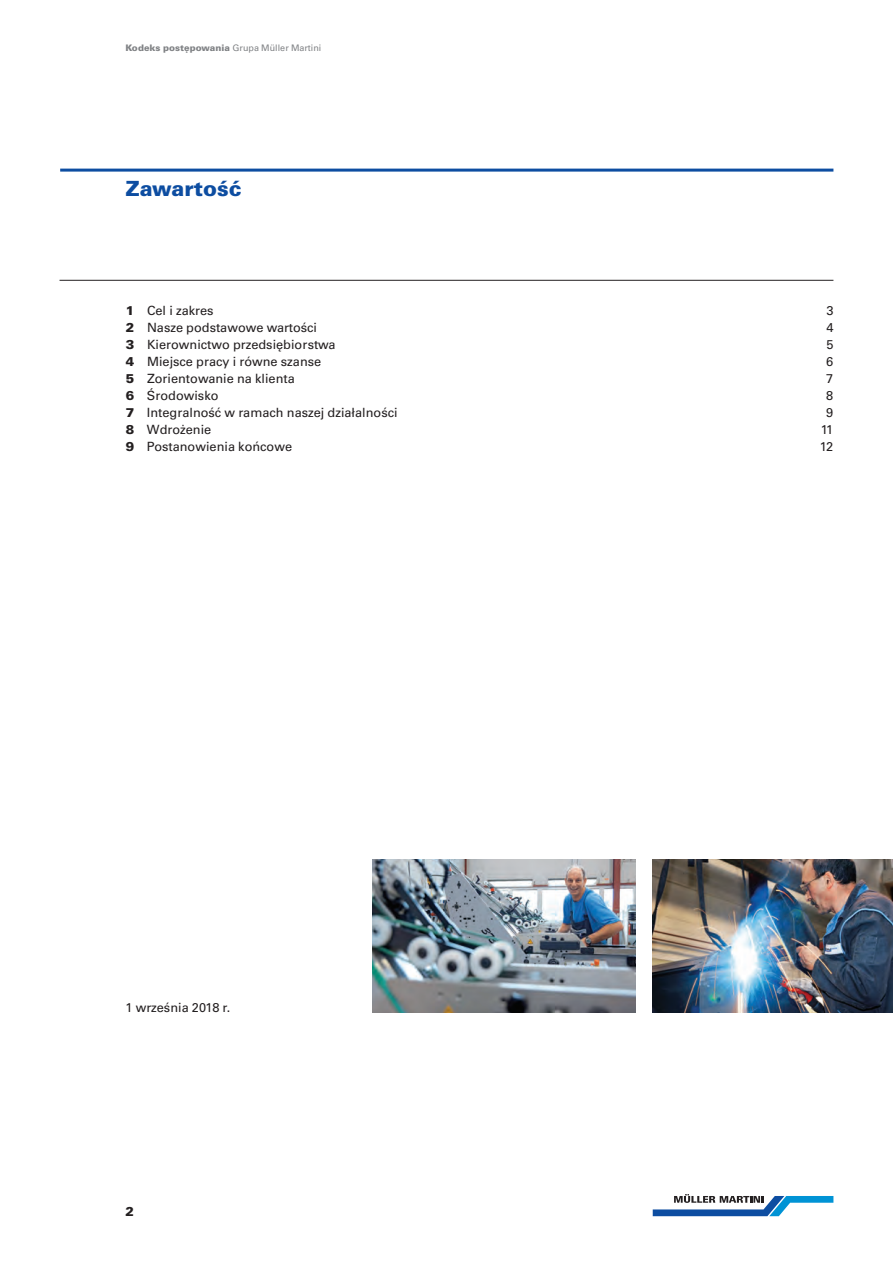
<style>
.page{position:relative;width:893px;height:1263px;background:#fff}
.page>*{position:absolute;margin:0;border:0;box-sizing:border-box;transform-origin:0 0}
.t1{font:900 21px "Univers LTCYR 75";color:#0d4da1}
.t2{font:12.75px "Univers LTCYR 55 Roman";color:#231f20}
.t3{font:900 12.75px "Univers LTCYR 75";color:#231f20}
.t4{font:900 9px "Univers LTCYR 75";color:#808285}
.s1{font-family:"Univers LTCYR 55 Roman";font-weight:400}
.s2{font-family:"Univers LTCYR 75";font-weight:900}
</style>
<div class="page">
<img style="left:653px;top:859px;width:240px;height:153px">
<img style="left:372px;top:859px;width:264px;height:153px">
<hr style="left:60px;top:169px;width:773px;height:3px;background:#0d4da1">
<hr style="left:60px;top:280px;width:773px;height:1px;background:#231f20">
<svg style="left:653px;top:1194px;width:180px;height:22px"></svg>
<p class="t4" style="left:125px;top:41px;width:197px">Kodeks postępowania <span class="s1">Grupa Müller Martini</span></p>
<h1 class="t1" style="left:126px;top:173px;width:117px">Zawartość</h1>
<p class="t2" style="left:126px;top:301px;width:89px"><span class="s2">1</span> Cel i zakres</p>
<p class="t2" style="left:826px;top:301px;width:9px">3</p>
<p class="t2" style="left:126px;top:318px;width:193px"><span class="s2">2</span> Nasze podstawowe wartości</p>
<p class="t2" style="left:826px;top:318px;width:9px">4</p>
<p class="t2" style="left:126px;top:335px;width:211px"><span class="s2">3</span> Kierownictwo przedsiębiorstwa</p>
<p class="t2" style="left:826px;top:335px;width:9px">5</p>
<p class="t2" style="left:126px;top:352px;width:197px"><span class="s2">4</span> Miejsce pracy i równe szanse</p>
<p class="t2" style="left:826px;top:352px;width:9px">6</p>
<p class="t2" style="left:126px;top:369px;width:171px"><span class="s2">5</span> Zorientowanie na klienta</p>
<p class="t2" style="left:826px;top:369px;width:9px">7</p>
<p class="t2" style="left:126px;top:386px;width:94px"><span class="s2">6</span> Środowisko</p>
<p class="t2" style="left:826px;top:386px;width:9px">8</p>
<p class="t2" style="left:126px;top:403px;width:273px"><span class="s2">7</span> Integralność w ramach naszej działalności</p>
<p class="t2" style="left:826px;top:403px;width:9px">9</p>
<p class="t2" style="left:126px;top:420px;width:87px"><span class="s2">8</span> Wdrożenie</p>
<p class="t2" style="left:821px;top:420px;width:14px">11</p>
<p class="t2" style="left:126px;top:437px;width:168px"><span class="s2">9</span> Postanowienia końcowe</p>
<p class="t2" style="left:820px;top:437px;width:15px">12</p>
<p class="t2" style="left:125px;top:999px;width:106px">1 września 2018 r.</p>
<p class="t3" style="left:125px;top:1203px;width:10px">2</p>
</div>
